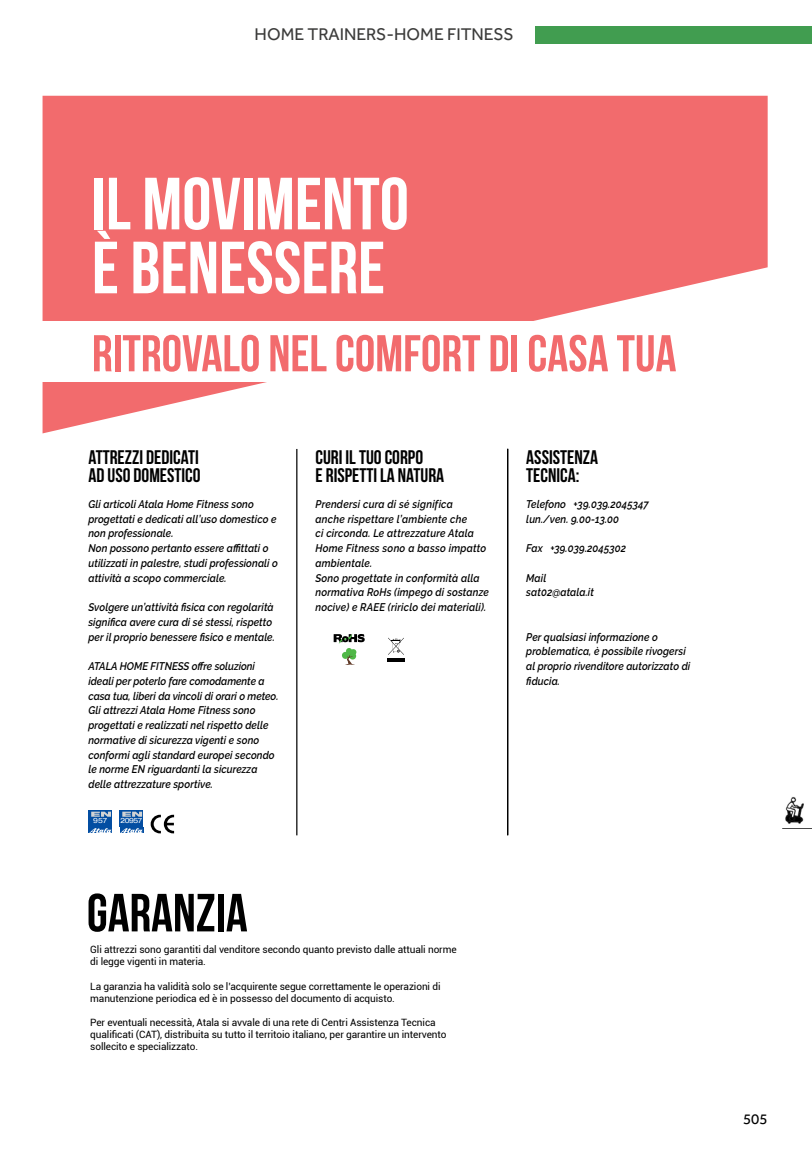
<style>
.page{position:relative;width:812px;height:1149px;background:#fff}
.page>*{position:absolute;margin:0;border:0;box-sizing:border-box;transform-origin:0 0}
.t1{font:700 73.62px/63.9px "Bebas Neue";color:#fff}
.t2{font:700 53.62px "Bebas Neue";color:#000}
.t3{font:700 51.62px "Bebas Neue";color:#f26b6d}
.t4{font:19.62px/18.4px "Bebas Neue";color:#000}
.t5{font:17.5px "Effra";color:#3c3c3b}
.t6{font:15px "Effra";color:#000}
.t7{font:italic 600 11px/14.8px "Raleway";letter-spacing:.01em;color:#000;scale:.9 1}
.t8{font:10px/12px "Roboto";letter-spacing:-.01em;color:#000}
.t9{font:expanded 7.25px "Helvetica 53";letter-spacing:-.06em;color:#fff}
</style>
<div class="page">
<div style="left:535px;top:27px;width:276px;height:17px;background:#419d50"></div>
<img style="left:785px;top:797px;width:19px;height:27px">
<svg style="left:43px;top:96px;width:724px;height:337px;fill:#f26b6d"></svg>
<svg style="left:88px;top:827px;width:24px;height:6px"></svg>
<svg style="left:89px;top:827px;width:23px;height:5px"></svg>
<div style="left:88px;top:810px;width:24px;height:16px;background:#034ea2"></div>
<svg style="left:91px;top:811px;width:20px;height:5px"></svg>
<svg style="left:120px;top:832px;width:23px;height:1px"></svg>
<svg style="left:120px;top:827px;width:23px;height:5px"></svg>
<div style="left:119px;top:810px;width:24px;height:16px;background:#034ea2"></div>
<svg style="left:122px;top:811px;width:20px;height:5px"></svg>
<svg style="left:151px;top:814px;width:23px;height:19px"></svg>
<svg style="left:333px;top:634px;width:31px;height:30px"></svg>
<svg style="left:388px;top:637px;width:16px;height:17px"></svg>
<hr style="left:387px;top:658px;width:18px;height:3px;background:#000">
<hr style="left:296px;top:449px;width:1px;height:386px;background:#000">
<hr style="left:507px;top:449px;width:1px;height:386px;background:#000">
<hr style="left:507px;top:448px;width:1px;height:386px;background:#000">
<div style="left:43px;top:322px;width:660px;height:60px;background:#fff"></div>
<div style="left:743px;top:322px;width:24px;height:60px;background:#fff"></div>
<h3 class="t5" style="left:254px;top:24px;width:260px">HOME TRAINERS-HOME FITNESS</h3>
<h1 class="t1" style="left:92px;top:171px;width:318px">IL MOVIMENTO<br>È BENESSERE</h1>
<h3 class="t3" style="left:92px;top:325px;width:586px">RITROVALO NEL COMFORT DI CASA TUA</h3>
<h3 class="t4" style="left:88px;top:447px;width:114px">ATTREZZI DEDICATI<br>AD USO DOMESTICO</h3>
<h3 class="t4" style="left:315px;top:447px;width:130px">CURI IL TUO CORPO<br>E RISPETTI LA NATURA</h3>
<p class="t7" style="left:88px;top:496px;width:212px">Gli articoli Atala Home Fitness sono progettati e dedicati all’uso domestico e non professionale.<br>Non possono pertanto essere affittati o utilizzati in palestre, studi professionali o attività a scopo commerciale.</p>
<p class="t7" style="left:88px;top:599px;width:209px">Svolgere un’attività fisica con regolarità significa avere cura di sé stessi, rispetto per il proprio benessere fisico e mentale.</p>
<p class="t7" style="left:88px;top:658px;width:213px">ATALA HOME FITNESS offre soluzioni ideali per poterlo fare comodamente a casa tua, liberi da vincoli di orari o meteo.<br>Gli attrezzi Atala Home Fitness sono progettati e realizzati nel rispetto delle normative di sicurezza vigenti e sono conformi agli standard europei secondo le norme EN riguardanti la sicurezza delle attrezzature sportive.</p>
<p class="t9" style="left:93px;top:816px;width:15px">957</p>
<p class="t9" style="left:120px;top:816px;width:23px">20957</p>
<p class="t7" style="left:315px;top:496px;width:194px">Prendersi cura di sé significa<br>anche rispettare l’ambiente che<br>ci circonda. Le attrezzature Atala<br>Home Fitness sono a basso impatto ambientale.<br>Sono progettate in conformità alla normativa RoHs (impego di sostanze nocive) e RAEE (ririclo dei materiali).</p>
<h2 class="t2" style="left:87px;top:883px;width:162px">GARANZIA</h2>
<p class="t8" style="left:90px;top:943px;width:368px">Gli attrezzi sono garantiti dal venditore secondo quanto previsto dalle attuali norme di legge vigenti in materia.</p>
<p class="t8" style="left:90px;top:979px;width:352px">La garanzia ha validità solo se l’acquirente segue correttamente le operazioni di manutenzione periodica ed è in possesso del documento di acquisto.</p>
<p class="t8" style="left:90px;top:1015px;width:358px">Per eventuali necessità, Atala si avvale di una rete di Centri Assistenza Tecnica qualificati (CAT), distribuita su tutto il territoio italiano, per garantire un intervento sollecito e specializzato.</p>
<h3 class="t4" style="left:526px;top:447px;width:73px">ASSISTENZA<br>TECNICA:</h3>
<p class="t7" style="left:526px;top:496px;width:137px">Telefono +39.039.2045347 lun./ven. 9.00-13.00</p>
<p class="t7" style="left:526px;top:540px;width:112px">Fax +39.039.2045302</p>
<p class="t7" style="left:526px;top:570px;width:77px">Mail sat02@atala.it</p>
<p class="t7" style="left:526px;top:629px;width:184px">Per qualsiasi informazione o problematica, è possibile rivogersi al proprio rivenditore autorizzato di fiducia.</p>
<h3 class="t6" style="left:743px;top:1110px;width:26px">505</h3>
</div>
